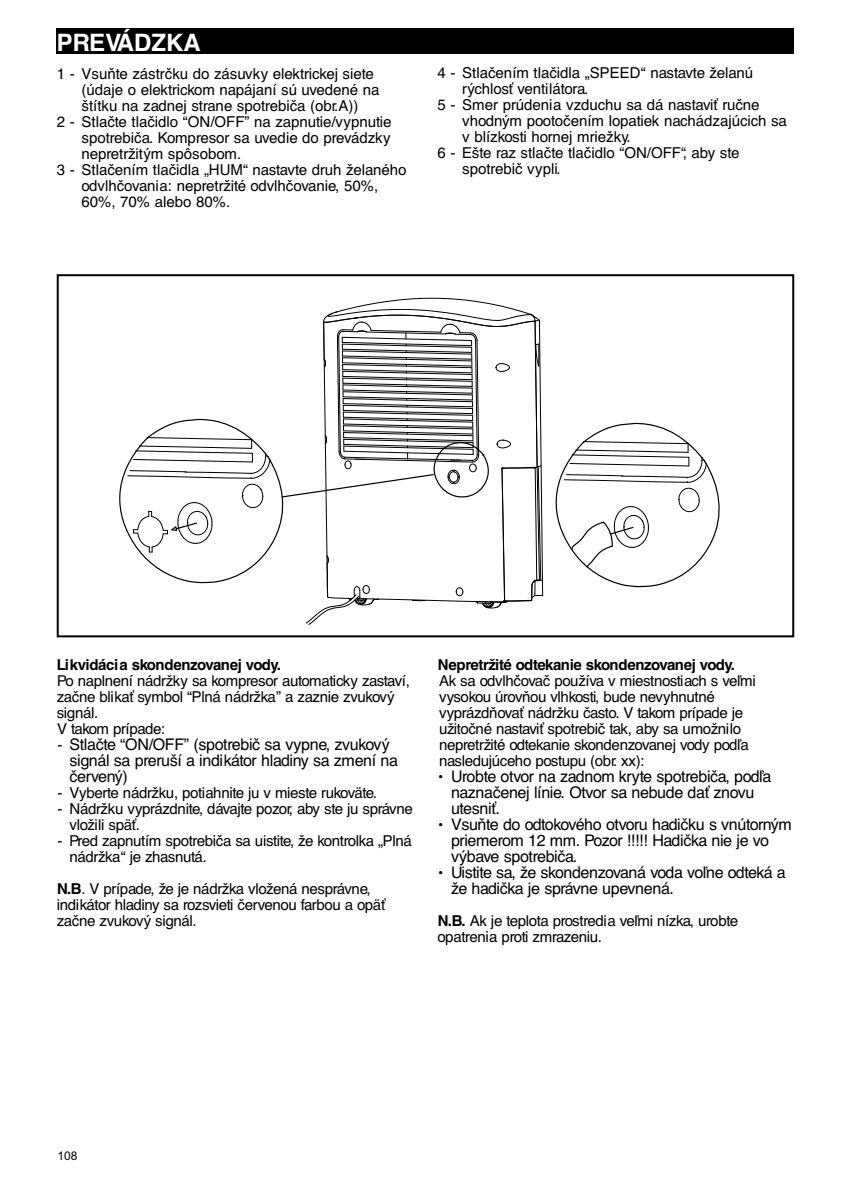
<style>
.page{position:relative;width:851px;height:1191px;background:#fff}
.page>*{position:absolute;margin:0;border:0;box-sizing:border-box;transform-origin:0 0}
.t1{font:700 24px "Helvetica LTCE";color:#fff}
.t2{font:16px/16px "Helvetica LTCE";letter-spacing:-.02em;color:#000}
.t3{font:15px/16px "Helvetica LTCE";letter-spacing:-.02em;color:#000}
.t4{font:15px "Helvetica LTCE";color:#000}
.t5{font:700 15px "Helvetica LTCE";letter-spacing:-.02em;color:#000}
.t6{font:12px "Arial";color:#000}
.s1{font-size:15px}
.s2{font-weight:700}
</style>
<div class="page">
<div style="left:57px;top:28px;width:737px;height:26px;background:#000"></div>
<svg style="left:346px;top:297px;width:168px;height:12px"></svg>
<svg style="left:119px;top:309px;width:600px;height:315px"></svg>
<div style="left:57px;top:274px;width:737px;height:363px;border:2px solid #000"></div>
<h1 class="t1" style="left:57px;top:28px;width:146px">PREVÁDZKA</h1>
<p class="t4" style="left:57px;top:65px;width:318px">1 - Vsuňte zástrčku do zásuvky elektrickej siete</p>
<p class="t4" style="left:81px;top:81px;width:299px">(údaje o elektrickom napájaní sú uvedené na</p>
<p class="t4" style="left:81px;top:97px;width:278px">štítku na zadnej strane spotrebiča (obr.A))</p>
<p class="t4" style="left:57px;top:113px;width:336px">2 - Stlačte tlačidlo “ON/OFF” na zapnutie/vypnutie</p>
<p class="t4" style="left:81px;top:129px;width:310px">spotrebiča. Kompresor sa uvedie do prevádzky</p>
<p class="t4" style="left:81px;top:145px;width:161px">nepretržitým spôsobom.</p>
<p class="t4" style="left:57px;top:161px;width:351px">3 - Stlačením tlačidla „HUM“ nastavte druh želaného</p>
<p class="t4" style="left:81px;top:177px;width:298px">odvlhčovania: nepretržité odvlhčovanie, 50%,</p>
<p class="t4" style="left:81px;top:193px;width:150px">60%, 70% alebo 80%.</p>
<p class="t4" style="left:437px;top:64px;width:317px">4 - Stlačením tlačidla „SPEED“ nastavte želanú</p>
<p class="t4" style="left:462px;top:80px;width:128px">rýchlosť ventilátora.</p>
<p class="t4" style="left:437px;top:96px;width:323px">5 - Smer prúdenia vzduchu sa dá nastaviť ručne</p>
<p class="t4" style="left:462px;top:112px;width:326px">vhodným pootočením lopatiek nachádzajúcich sa</p>
<p class="t4" style="left:462px;top:128px;width:170px">v blízkosti hornej mriežky.</p>
<p class="t4" style="left:437px;top:144px;width:303px">6 - Ešte raz stlačte tlačidlo “ON/OFF“, aby ste</p>
<p class="t4" style="left:462px;top:160px;width:100px">spotrebič vypli.</p>
<p class="t5" style="left:57px;top:656px;width:225px">Likvidácia skondenzovanej vody.</p>
<p class="t3" style="left:57px;top:673px;width:355px">Po naplnení nádržky sa kompresor automaticky zastaví, začne blikať symbol “Plná nádržka” a zaznie zvukový signál.<br>V takom prípade:</p>
<p class="t2" style="left:69px;top:737px;width:330px;text-indent:-12px"><span class="s1">-</span> Stlačte “ON/OFF” (spotrebič sa vypne, zvukový signál sa preruší a indikátor hladiny sa zmení na červený)</p>
<p class="t3" style="left:57px;top:785px;width:321px">- Vyberte nádržku, potiahnite ju v mieste rukoväte.</p>
<p class="t3" style="left:69px;top:801px;width:345px;text-indent:-12px">- Nádržku vyprázdnite, dávajte pozor, aby ste ju správne vložili späť.</p>
<p class="t3" style="left:69px;top:833px;width:344px;text-indent:-12px">- Pred zapnutím spotrebiča sa uistite, že kontrolka „Plná nádržka“ je zhasnutá.</p>
<p class="t3" style="left:57px;top:881px;width:330px"><span class="s2">N.B</span>. V prípade, že je nádržka vložená nesprávne, indikátor hladiny sa rozsvieti červenou farbou a opäť začne zvukový signál.</p>
<p class="t5" style="left:438px;top:655px;width:298px">Nepretržité odtekanie skondenzovanej vody.</p>
<p class="t3" style="left:439px;top:672px;width:318px">Ak sa odvlhčovač používa v miestnostiach s veľmi vysokou úrovňou vlhkosti, bude nevyhnutné vyprázdňovať nádržku často. V takom prípade je užitočné nastaviť spotrebič tak, aby sa umožnilo nepretržité odtekanie skondenzovanej vody podľa nasledujúceho postupu (obr. xx):</p>
<p class="t2" style="left:451px;top:768px;width:322px;text-indent:-13px"><span class="s1">•</span> Urobte otvor na zadnom kryte spotrebiča, podľa naznačenej línie. Otvor sa nebude dať znovu utesniť.</p>
<p class="t2" style="left:451px;top:816px;width:342px;text-indent:-13px"><span class="s1">•</span> Vsuňte do odtokového otvoru hadičku s vnútorným priemerom 12 mm. Pozor !!!!! Hadička nie je vo výbave spotrebiča.</p>
<p class="t2" style="left:451px;top:864px;width:336px;text-indent:-13px"><span class="s1">•</span> Uistite sa, že skondenzovaná voda voľne odteká a že hadička je správne upevnená.</p>
<p class="t3" style="left:437px;top:912px;width:302px"><span class="s2">N.B.</span> Ak je teplota prostredia veľmi nízka, urobte opatrenia proti zmrazeniu.</p>
<p class="t6" style="left:57px;top:1148px;width:22px">108</p>
</div>
